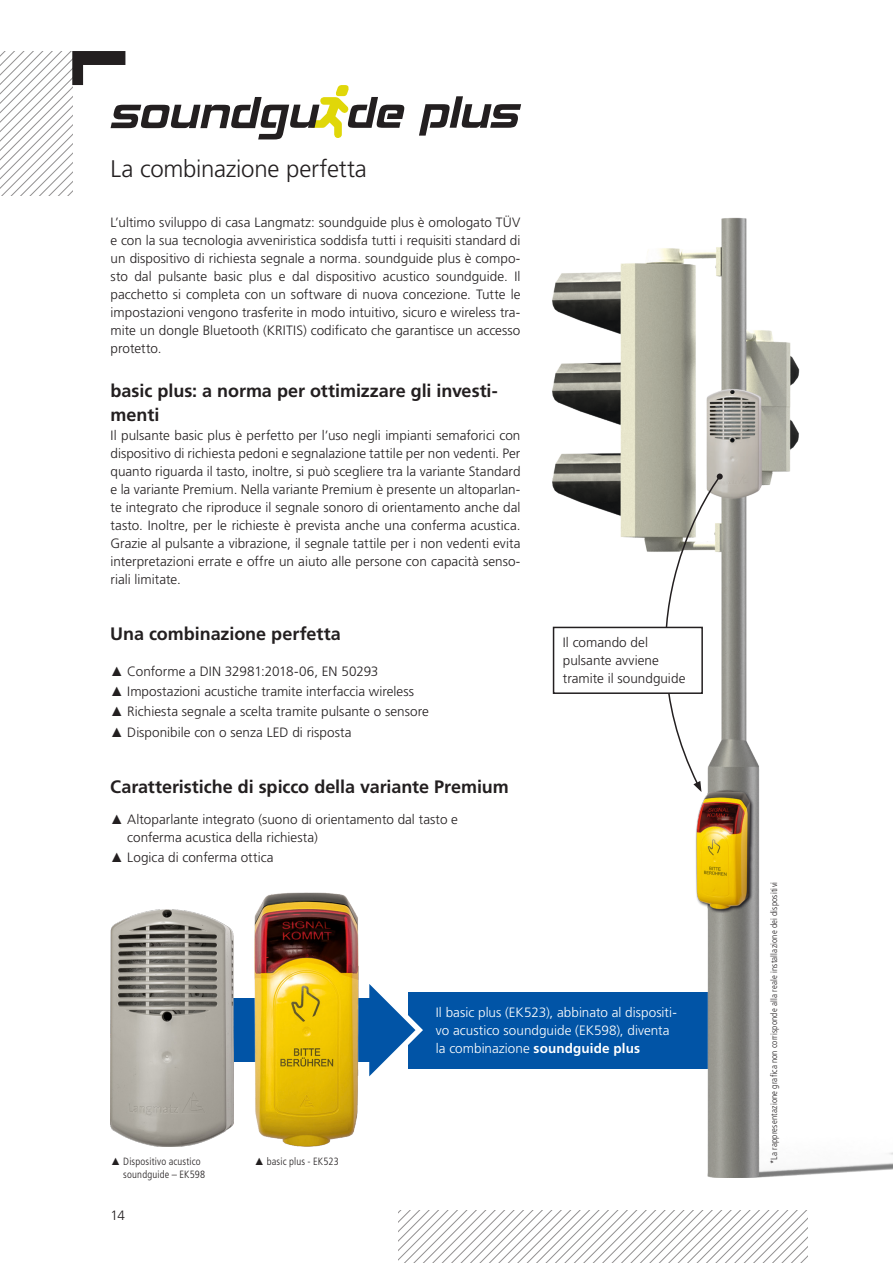
<style>
.page{position:relative;width:893px;height:1263px;background:#fff}
.page>*{position:absolute;margin:0;border:0;box-sizing:border-box;transform-origin:0 0}
.Headline{font:300 24px "Frutiger LT Pro";letter-spacing:-.01em;color:#231f20}
.Subheadline{font:700 18px/24px "Frutiger LT Pro";letter-spacing:-.005em;color:#231f20}
.Fließtext{font:300 13.5px/18px "Frutiger LT Pro";color:#231f20;text-align:justify}
.Fließtext-2{font:300 13.5px/18px "Frutiger LT Pro";letter-spacing:.005em;color:#fff}
.t1{font:300 condensed 10.5px "Frutiger LT Pro";letter-spacing:.015em;color:#231f20}
.Änderungen_vorbehalten{font:300 condensed 9px "Frutiger LT Pro";letter-spacing:.02em;color:#231f20}
.s1{font-family:"Arial";font-weight:400}
.s2{font-family:"Arial";font-weight:400;font-stretch:normal}
.s3{font-weight:700}
</style>
<div class="page">
<div style="left:408px;top:992px;width:344px;height:76px;background:#0154a6"></div>
<img style="left:549px;top:217px;width:344px;height:961px">
<svg style="left:369px;top:984px;width:54px;height:92px"></svg>
<div style="left:168px;top:998px;width:209px;height:64px;background:#0154a6"></div>
<svg style="left:419px;top:96px;width:102px;height:40px"></svg>
<svg style="left:614px;top:475px;width:107px;height:317px"></svg>
<div style="left:717px;top:473px;width:6px;height:7px;background:#231f20;border-radius:50%"></div>
<div style="left:554px;top:627px;width:148px;height:66px;background:#fff"></div>
<div style="left:553px;top:627px;width:150px;height:67px;border:2px solid #231f20"></div>
<img style="left:254px;top:892px;width:104px;height:254px">
<img style="left:111px;top:909px;width:122px;height:238px">
<svg style="left:0;top:51px;width:404px;height:145px"></svg>
<svg style="left:398px;top:1210px;width:410px;height:53px"></svg>
<p class="Headline" style="left:111px;top:155px;width:258px">La combinazione perfetta</p>
<p class="Fließtext" style="left:111px;top:213px;width:411px">L’ultimo sviluppo di casa Langmatz: soundguide plus è omologato TÜV e con la sua tecnologia avveniristica soddisfa tutti i requisiti standard di un dispositivo di richiesta segnale a norma. soundguide plus è compo&shy;sto dal pulsante basic plus e dal dispositivo acustico soundguide. Il pacchetto si completa con un software di nuova concezione. Tutte le impostazioni vengono trasferite in modo intuitivo, sicuro e wireless tra&shy;mite un dongle Bluetooth (KRITIS) codificato che garantisce un accesso protetto.</p>
<p class="Subheadline" style="left:111px;top:379px;width:389px">basic plus: a norma per ottimizzare gli investi&shy;menti</p>
<p class="Fließtext" style="left:111px;top:427px;width:411px">Il pulsante basic plus è perfetto per l’uso negli impianti semaforici con dispositivo di richiesta pedoni e segnalazione tattile per non vedenti. Per quanto riguarda il tasto, inoltre, si può scegliere tra la variante Standard e la variante Premium. Nella variante Premium è presente un altoparlan&shy;te integrato che riproduce il segnale sonoro di orientamento anche dal tasto. Inoltre, per le richieste è prevista anche una conferma acustica.<br>Grazie al pulsante a vibrazione, il segnale tattile per i non vedenti evita interpretazioni errate e offre un aiuto alle persone con capacità senso&shy;riali limitate.</p>
<p class="Subheadline" style="left:110px;top:622px;width:232px">Una combinazione perfetta</p>
<p class="Fließtext" style="left:110px;top:663px;width:270px"><span class="s1">▲</span> Conforme a DIN 32981:2018-06, EN 50293</p>
<p class="Fließtext" style="left:110px;top:683px;width:305px"><span class="s1">▲</span> Impostazioni acustiche tramite interfaccia wireless</p>
<p class="Fließtext" style="left:110px;top:703px;width:320px"><span class="s1">▲</span> Richiesta segnale a scelta tramite pulsante o sensore</p>
<p class="Fließtext" style="left:110px;top:723px;width:243px"><span class="s1">▲</span> Disponibile con o senza LED di risposta</p>
<p class="Subheadline" style="left:110px;top:774px;width:400px">Caratteristiche di spicco della variante Premium</p>
<p class="Fließtext" style="left:127px;top:810px;width:332px;text-indent:-17px"><span class="s1">▲</span> Altoparlante integrato (suono di orientamento dal tasto e conferma acustica della richiesta)</p>
<p class="Fließtext" style="left:110px;top:848px;width:165px"><span class="s1">▲</span> Logica di conferma ottica</p>
<p class="Fließtext" style="left:563px;top:633px;width:124px;text-align:left">Il comando del pulsante avviene tramite il soundguide</p>
<p class="t1" style="left:111px;top:1155px;width:92px"><span class="s2">▲</span> Dispositivo acustico</p>
<p class="t1" style="left:254px;top:1155px;width:86px"><span class="s2">▲</span> basic plus - EK523</p>
<p class="t1" style="left:123px;top:1168px;width:83px">soundguide – EK598</p>
<p class="Fließtext" style="left:111px;top:1207px;width:16px">14</p>
<p class="Fließtext-2" style="left:436px;top:1003px;width:243px">Il basic plus (EK523), abbinato al dispositi&shy;vo acustico soundguide (EK598), diventa la combinazione <span class="s3">soundguide plus</span></p>
<p class="Änderungen_vorbehalten" style="left:769px;top:1164px;width:284px;rotate:-90deg">*La rappresentazione grafica non corrisponde alla reale installazione dei dispositivi</p>
</div>
